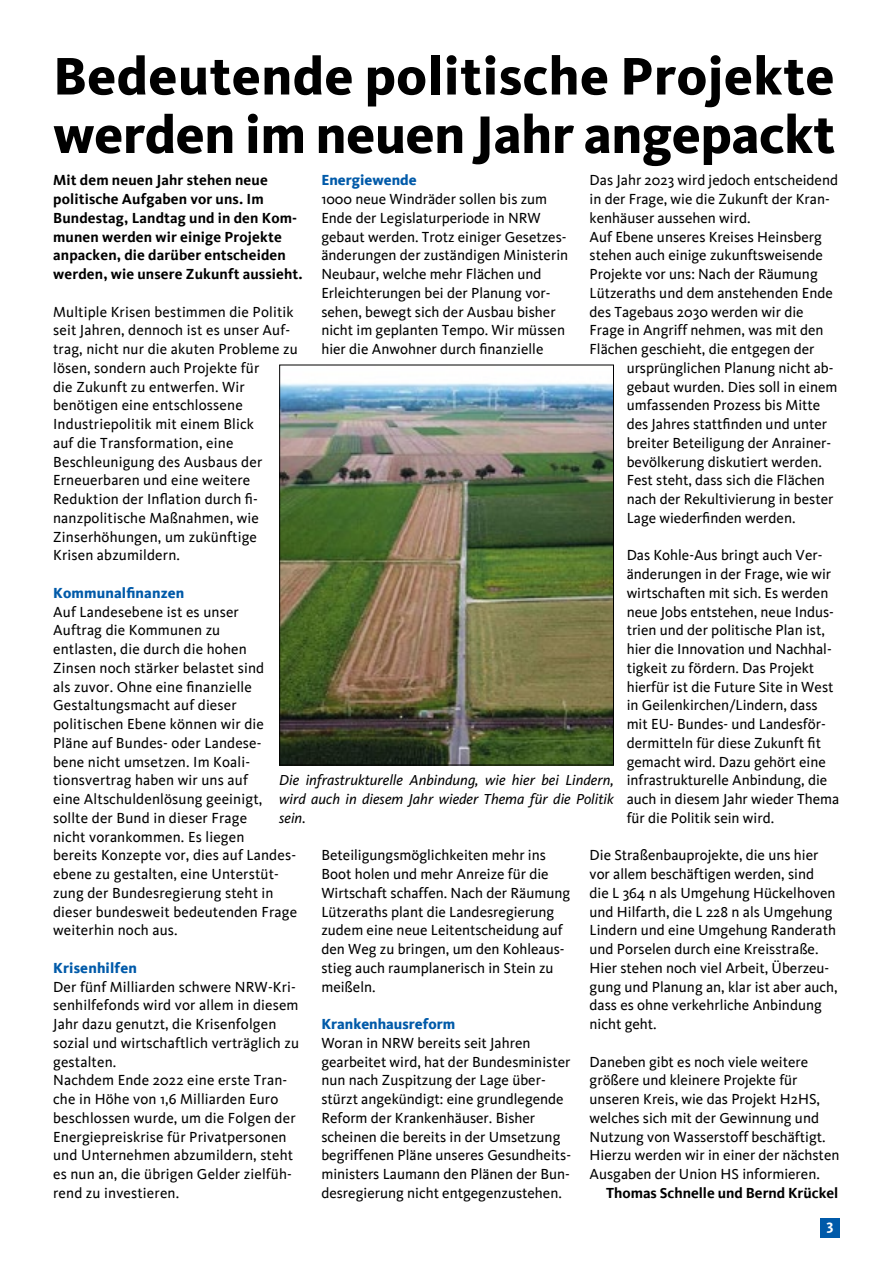
<style>
.page{position:relative;width:893px;height:1263px;background:#fff}
.page>*{position:absolute;margin:0;border:0;box-sizing:border-box;transform-origin:0 0}
.t1{font:800 54.75px/58.5px "Kievit";letter-spacing:.01em;color:#000}
.t2{font:15px/18.8px "Kievit";color:#000}
.t3{font:700 15px/18.8px "Kievit";letter-spacing:.01em;color:#000}
.t4{font:italic 15px/18.8px "Kievit OT";color:#000;text-align:justify}
.t5{font:800 15px "Kievit";color:#005aa9}
.t6{font:700 15px "Kievit";color:#fff}
</style>
<div class="page">
<div style="left:820px;top:1217px;width:20px;height:20px;background:#005aa9"></div>
<img style="left:281px;top:383px;width:331px;height:380px">
<div style="left:279px;top:365px;width:335px;height:400px;border:1px solid #000"></div>
<h1 class="t1" style="left:53px;top:47px;width:783px">Bedeutende politische Projekte werden im neuen Jahr angepackt</h1>
<p class="t2" style="left:590px;top:171px;width:250px">Das Jahr 2023 wird jedoch entscheidend in der Frage, wie die Zukunft der Kran&shy;kenhäuser aussehen wird.<br>Auf Ebene unseres Kreises Heinsberg stehen auch einige zukunftsweisende Projekte vor uns: Nach der Räumung Lützeraths und dem anstehenden Ende des Tagebaus 2030 werden wir die Frage in Angriff nehmen, was mit den Flächen geschieht, die entgegen der</p>
<p class="t2" style="left:627px;top:359px;width:212px">ursprünglichen Planung nicht ab&shy;gebaut wurden. Dies soll in einem umfassenden Prozess bis Mitte des Jahres stattfinden und unter breiter Beteiligung der Anrainer&shy;bevölkerung diskutiert werden.<br>Fest steht, dass sich die Flächen nach der Rekultivierung in bester<br>Lage wiederfinden werden.</p>
<p class="t2" style="left:627px;top:546px;width:214px">Das Kohle-Aus bringt auch Ver&shy;änderungen in der Frage, wie wir wirtschaften mit sich. Es werden neue Jobs entstehen, neue Indus&shy;trien und der politische Plan ist, hier die Innovation und Nachhal&shy;tigkeit zu fördern. Das Projekt hierfür ist die Future Site in West in Geilenkirchen/Lindern, dass mit EU- Bundes- und Landesför&shy;dermitteln für diese Zukunft fit gemacht wird. Dazu gehört eine infrastrukturelle Anbindung, die auch in diesem Jahr wieder Thema für die Politik sein wird.</p>
<p class="t2" style="left:590px;top:846px;width:250px">Die Straßenbauprojekte, die uns hier vor allem beschäftigen werden, sind<br>die L 364 n als Umgehung Hückelhoven und Hilfarth, die L 228 n als Umgehung Lindern und eine Umgehung Randerath und Porselen durch eine Kreisstraße.<br>Hier stehen noch viel Arbeit, Überzeu&shy;gung und Planung an, klar ist aber auch, dass es ohne verkehrliche Anbindung nicht geht.</p>
<p class="t2" style="left:590px;top:1052px;width:251px">Daneben gibt es noch viele weitere größere und kleinere Projekte für unseren Kreis, wie das Projekt H2HS, welches sich mit der Gewinnung und Nutzung von Wasserstoff beschäftigt.<br>Hierzu werden wir in einer der nächsten Ausgaben der Union HS informieren.</p>
<p class="t3" style="left:606px;top:1183px;width:234px">Thomas Schnelle und Bernd Krückel</p>
<p class="t3" style="left:53px;top:171px;width:251px">Mit dem neuen Jahr stehen neue politische Aufgaben vor uns. I m Bundestag, Landtag und in den Kom&shy;munen werden wir einige Projekte anpacken, die darüber entscheiden werden, wie unsere Zukunft aussieht.</p>
<p class="t2" style="left:53px;top:302px;width:246px">Multiple Krisen bestimmen die Politik seit Jahren, dennoch ist es unser Auf&shy;trag, nicht nur die akuten Probleme zu lösen, sondern auch Projekte für<br>die Zukunft zu entwerfen. Wir benötigen eine entschlossene<br>Industriepolitik mit einem Blick<br>auf die Transformation, eine<br>Beschleunigung des Ausbaus der<br>Erneuerbaren und eine weitere<br>Reduktion der Inflation durch fi&shy;nanzpolitische Maßnahmen, wie<br>Zinserhöhungen, um zukünftige<br>Krisen abzumildern.</p>
<p class="t5" style="left:53px;top:584px;width:133px">Kommunalfinanzen</p>
<p class="t2" style="left:53px;top:602px;width:246px">Auf Landesebene ist es unser<br>Auftrag die Kommunen zu<br>entlasten, die durch die hohen<br>Zinsen noch stärker belastet sind<br>als zuvor. Ohne eine finanzielle<br>Gestaltungsmacht auf dieser politischen Ebene können wir die<br>Pläne auf Bundes- oder Landese-<br>bene nicht umsetzen. Im Koali&shy;tionsvertrag haben wir uns auf<br>eine Altschuldenlösung geeinigt, sollte der Bund in dieser Frage<br>nicht vorankommen. Es liegen<br>bereits Konzepte vor, dies auf Landes&shy;ebene zu gestalten, eine Unterstüt&shy;zung der Bundesregierung steht in dieser bundesweit bedeutenden Frage weiterhin noch aus.</p>
<p class="t5" style="left:53px;top:959px;width:85px">Krisenhilfen</p>
<p class="t2" style="left:53px;top:977px;width:248px">Der fünf Milliarden schwere NRW-Kri&shy;senhilfefonds wird vor allem in diesem Jahr dazu genutzt, die Krisenfolgen sozial und wirtschaftlich verträglich zu gestalten.<br>Nachdem Ende 2022 eine erste Tran&shy;che in Höhe von 1,6 Milliarden Euro beschlossen wurde, um die Folgen der Energiepreiskrise für Privatpersonen und Unternehmen abzumildern, steht es nun an, die übrigen Gelder zielfüh&shy;rend zu investieren.</p>
<p class="t5" style="left:321px;top:171px;width:97px">Energiewende</p>
<p class="t2" style="left:321px;top:190px;width:248px">1000 neue Windräder sollen bis zum Ende der Legislaturperiode in NRW gebaut werden. Trotz einiger Gesetzes&shy;änderungen der zuständigen Ministerin Neubaur, welche mehr Flächen und Erleichterungen bei der Planung vor&shy;sehen, bewegt sich der Ausbau bisher nicht im geplanten Tempo. Wir müssen hier die Anwohner durch finanzielle</p>
<p class="t4" style="left:279px;top:771px;width:336px">Die infrastrukturelle Anbindung, wie hier bei Lindern, wird auch in diesem Jahr wieder Thema für die Politik sein.</p>
<p class="t2" style="left:321px;top:846px;width:250px">Beteiligungsmöglichkeiten mehr ins Boot holen und mehr Anreize für die Wirtschaft schaffen. Nach der Räumung Lützeraths plant die Landesregierung zudem eine neue Leitentscheidung auf den Weg zu bringen, um den Kohleaus&shy;stieg auch raumplanerisch in Stein zu meißeln.</p>
<p class="t5" style="left:321px;top:1015px;width:136px">Krankenhausreform</p>
<p class="t2" style="left:321px;top:1034px;width:251px">Woran in NRW bereits seit Jahren gearbeitet wird, hat der Bundesminister nun nach Zuspitzung der Lage über&shy;stürzt angekündigt: eine grundlegende Reform der Krankenhäuser. Bisher scheinen die bereits in der Umsetzung begriffenen Pläne unseres Gesundheits&shy;ministers Laumann den Plänen der Bun&shy;desregierung nicht entgegenzustehen.</p>
<p class="t6" style="left:826px;top:1216px;width:8px">3</p>
</div>
